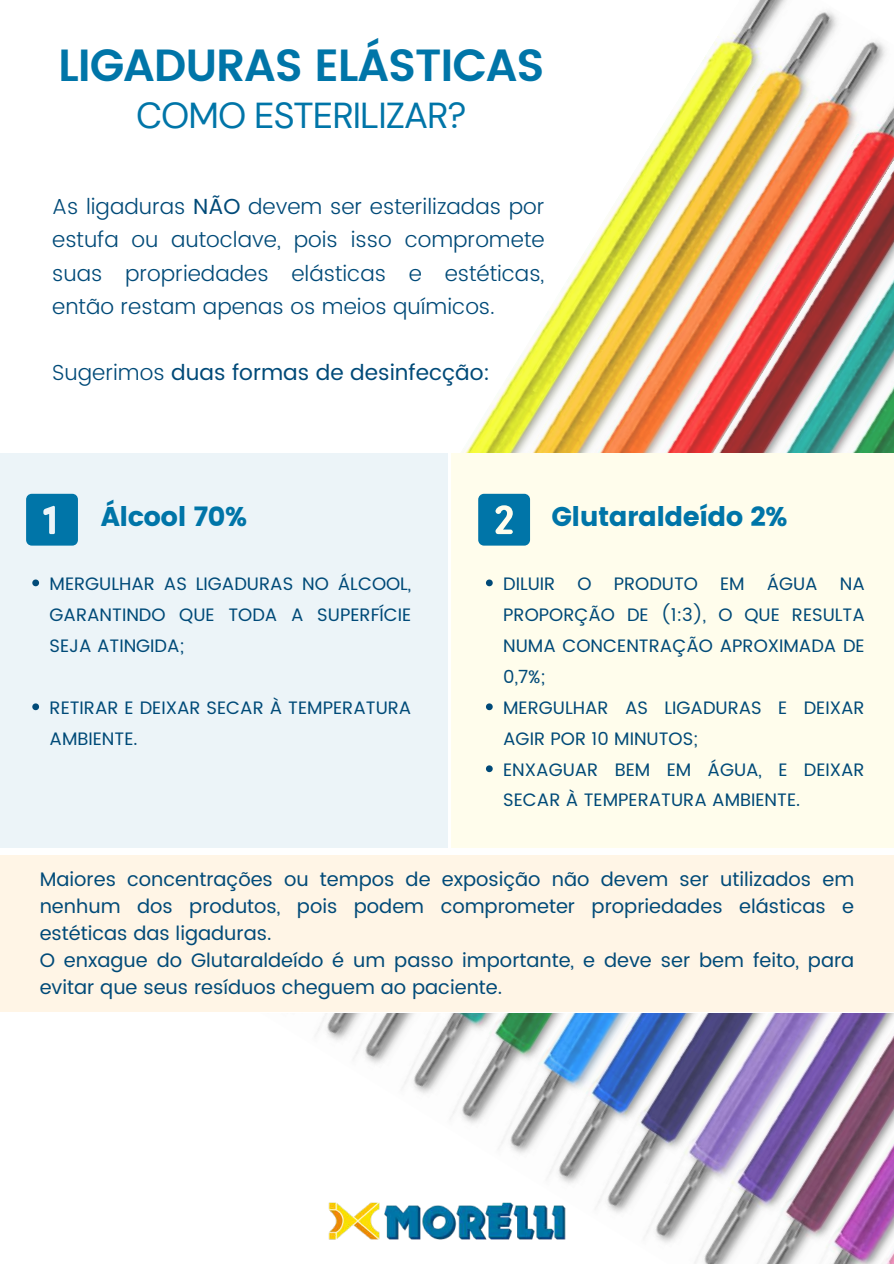
<style>
.page{position:relative;width:894px;height:1264px;background:#fff}
.page>*{position:absolute;margin:0;border:0;box-sizing:border-box;transform-origin:0 0}
.t1{font:600 45px "Poppins";letter-spacing:-.025em;color:#0075a8}
.t2{font:36px "DM Sans";letter-spacing:-.025em;color:#0075a8}
.t3{font:27px "Poppins";letter-spacing:-.02em;color:#0075a8}
.t4{font:300 21.75px/33.2px "Poppins";color:#004a78;text-align:justify}
.t5{font:21.75px "Poppins";color:#004a78}
.t6{font:19.5px/27px "Poppins";color:#004a78}
.t7{font:18px/30.9px "Poppins";color:#004a78}
.s1{font-weight:400}
.s2{font-weight:300}
</style>
<div class="page">
<img style="left:701px;top:23px;width:185px;height:50px">
<img style="left:316px;top:73px;width:577px;height:968px">
<img style="left:338px;top:158px;width:555px;height:906px">
<img style="left:386px;top:266px;width:507px;height:828px">
<img style="left:435px;top:374px;width:458px;height:750px">
<img style="left:483px;top:1012px;width:48px;height:142px">
<img style="left:531px;top:1012px;width:49px;height:172px">
<img style="left:580px;top:1012px;width:48px;height:201px">
<img style="left:628px;top:1012px;width:51px;height:231px">
<img style="left:679px;top:1012px;width:214px;height:251px">
<img style="left:746px;top:1024px;width:147px;height:239px">
<div style="left:450px;top:453px;width:443px;height:394px;background:#fffdec"></div>
<div style="left:0;top:453px;width:447px;height:394px;background:#ecf4f8"></div>
<img style="left:328px;top:1202px;width:238px;height:38px">
<svg style="left:26px;top:494px;width:52px;height:51px"></svg>
<svg style="left:478px;top:494px;width:52px;height:51px"></svg>
<div style="left:0;top:855px;width:893px;height:157px;background:#fff5e6"></div>
<svg style="left:32px;top:579px;width:7px;height:7px"></svg>
<svg style="left:32px;top:703px;width:7px;height:7px"></svg>
<svg style="left:486px;top:579px;width:6px;height:7px"></svg>
<svg style="left:486px;top:703px;width:6px;height:7px"></svg>
<svg style="left:486px;top:765px;width:6px;height:7px"></svg>
<h1 class="t1" style="left:58px;top:39px;width:488px">LIGADURAS ELÁSTICAS</h1>
<h2 class="t2" style="left:136px;top:92px;width:331px">COMO ESTERILIZAR?</h2>
<p class="t4" style="left:52px;top:190px;width:493px">As ligaduras <span class="s1">NÃO</span> devem ser esterilizadas por estufa ou autoclave, pois isso compromete suas propriedades elásticas e estéticas, então restam apenas os meios químicos.</p>
<p class="t5" style="left:52px;top:360px;width:439px"><span class="s2">Sugerimos</span> duas formas de desinfecção:</p>
<h3 class="t3" style="left:101px;top:501px;width:148px">Álcool 70%</h3>
<p class="t7" style="left:50px;top:568px;width:363px;text-align:justify">MERGULHAR AS LIGADURAS NO ÁLCOOL, GARANTINDO QUE TODA A SUPERFÍCIE SEJA ATINGIDA;</p>
<p class="t7" style="left:50px;top:692px;width:363px">RETIRAR E DEIXAR SECAR À TEMPERATURA<br>AMBIENTE.</p>
<h3 class="t3" style="left:551px;top:501px;width:237px">Glutaraldeído 2%</h3>
<p class="t7" style="left:503px;top:568px;width:363px">DILUIR O PRODUTO EM ÁGUA NA<br>PROPORÇÃO DE (1:3), O QUE RESULTA<br>NUMA CONCENTRAÇÃO APROXIMADA DE<br>0,7%;<br>MERGULHAR AS LIGADURAS E DEIXAR<br>AGIR POR 10 MINUTOS;<br>ENXAGUAR BEM EM ÁGUA, E DEIXAR<br>SECAR À TEMPERATURA AMBIENTE.</p>
<p class="t6" style="left:40px;top:866px;width:815px">Maiores concentrações ou tempos de exposição não devem ser utilizados em nenhum dos produtos, pois podem comprometer propriedades elásticas e estéticas das ligaduras.<br>O enxague do Glutaraldeído é um passo importante, e deve ser bem feito, para evitar que seus resíduos cheguem ao paciente.</p>
</div>
